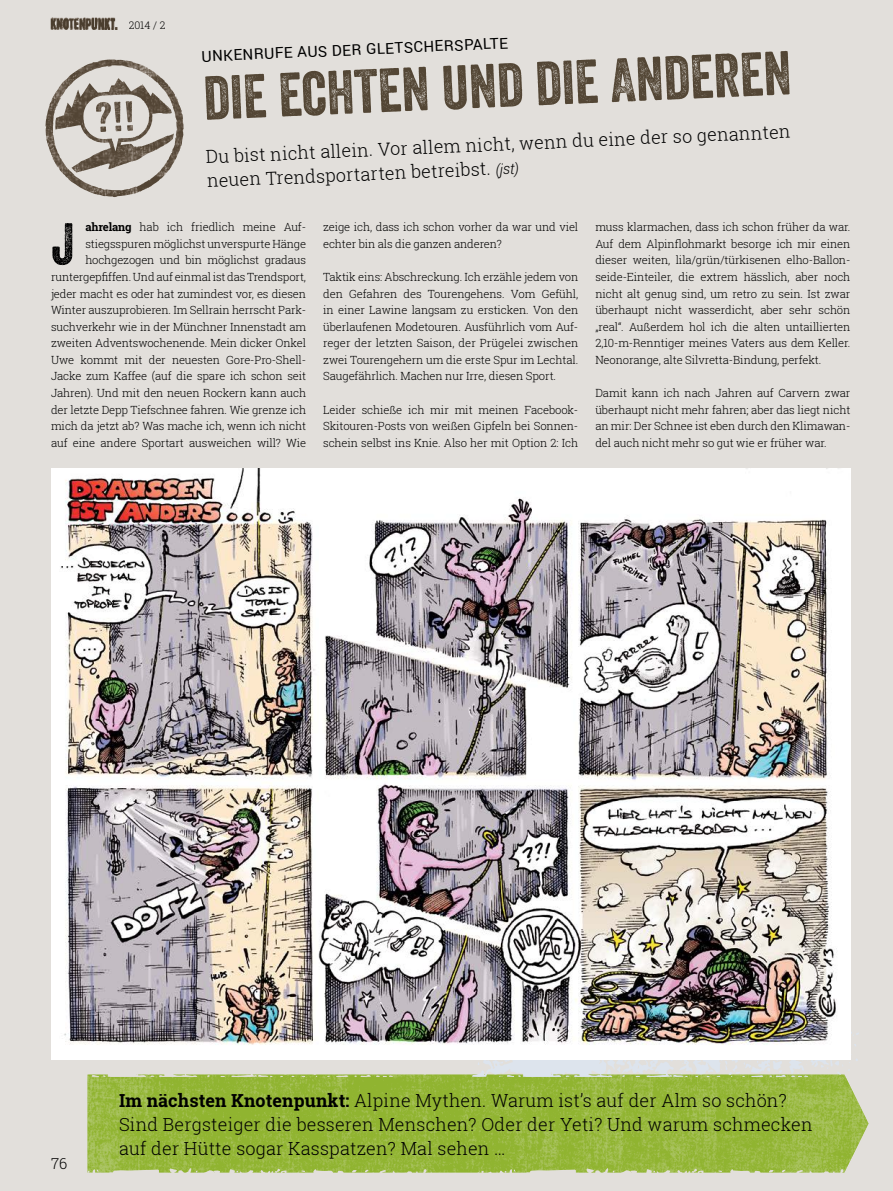
<style>
.page{position:relative;width:893px;height:1191px;background:#e2dfdb}
.page>*{position:absolute;margin:0;border:0;box-sizing:border-box;transform-origin:0 0}
.t1{font:60px "Veneer Two";color:#534635}
.t2{font:57px "Veneer Two";color:#000}
.t3{font:300 18px/24px "Roboto Slab";letter-spacing:.01em;color:#000}
.t4{font:15px "Roboto";color:#000}
.t5{font:italic 300 15px "Roboto";color:#000}
.t6{font:300 15px "Roboto Slab";color:#000}
.t7{font:300 11.25px/16.6px "Roboto Slab";letter-spacing:-.015em;color:#000;text-align:justify}
.t8{font:300 10.5px "Roboto Slab";color:#000}
.s1{font-weight:700}
</style>
<div class="page">
<img style="left:88px;top:1074px;width:780px;height:94px">
<svg style="left:87px;top:1168px;width:760px;height:5px;background:#aac165"></svg>
<svg style="left:472px;top:1029px;width:387px;height:48px"></svg>
<svg style="left:57px;top:1059px;width:387px;height:18px"></svg>
<img style="left:51px;top:468px;width:799px;height:591px">
<svg style="left:45px;top:59px;width:139px;height:138px"></svg>
<img style="left:51px;top:17px;width:67px;height:13px">
<p class="t8" style="left:129px;top:18px;width:38px">2014 / 2</p>
<h3 class="t4" style="left:201px;top:47px;width:307px;rotate:-3deg">Unke nrufe aus der Gletscherspalte</h3>
<h1 class="t1" style="left:201px;top:64px;width:590px;rotate:-3deg">die echten und die Anderen</h1>
<h3 class="t3" style="left:206px;top:141px;width:587px;line-height:25px;rotate:-2deg">Du bist nicht allein. Vor allem nicht, wenn du eine der so genannten neuen Trendsportarten betreibst.</h3>
<h3 class="t5" style="left:495px;top:159px;width:25px;rotate:-3deg">(jst)</h3>
<p class="t7" style="left:51px;top:218px;width:257px;text-align:right"><span class="s1">ahrelang</span> hab ich friedlich meine Auf&shy;stiegsspuren möglichst unverspurte Hänge hochgezogen und bin möglichst gradaus runtergepfiffen. Und auf einmal ist das Trendsport, jeder macht es oder hat zumindest vor, es diesen Winter auszuprobieren. Im Sellrain herrscht Park&shy;suchverkehr wie in der Münchner Innenstadt am zweiten Adventswochenende. Mein dicker Onkel Uwe kommt mit der neuesten Gore-Pro-Shell-Jacke zum Kaffee (auf die spare ich schon seit Jahren). Und mit den neuen Rockern kann auch der letzte Depp Tiefschnee fahren. Wie grenze ich mich da jetzt ab? Was mache ich, wenn ich nicht auf eine andere Sportart ausweichen will? Wie</p>
<p class="t7" style="left:323px;top:218px;width:257px">zeige ich, dass ich schon vorher da war und viel echter bin als die ganzen anderen?</p>
<h2 class="t2" style="left:51px;top:209px;width:25px">J</h2>
<p class="t7" style="left:323px;top:268px;width:257px">Taktik eins: Abschreckung. Ich erzähle jedem von den Gefahren des Tourengehens. Vom Gefühl, in einer Lawine langsam zu ersticken. Von den überlaufenen Modetouren. Ausführlich vom Auf&shy;reger der letzten Saison, der Prügelei zwischen zwei Tourengehern um die erste Spur im Lechtal.<br>Saugefährlich. Machen nur Irre, diesen Sport.</p>
<p class="t7" style="left:323px;top:401px;width:257px">Leider schieße ich mir mit meinen Facebook-Skitouren-Posts von weißen Gipfeln bei Sonnen&shy;schein selbst ins Knie. Also her mit Option 2: Ich</p>
<p class="t7" style="left:595px;top:218px;width:257px">muss klarmachen, dass ich schon früher da war.<br>Auf dem Alpinflohmarkt besorge ich mir einen dieser weiten, lila/grün/türkisenen elho-Ballon&shy;seide-Einteiler, die extrem hässlich, aber noch nicht alt genug sind, um retro zu sein. Ist zwar überhaupt nicht wasserdicht, aber sehr schön „real“. Außerdem hol ich die alten untaillierten 2,10-m-Renntiger meines Vaters aus dem Keller.<br>Neonorange, alte Silvretta-Bindung, perfekt.</p>
<p class="t7" style="left:595px;top:384px;width:257px">Damit kann ich nach Jahren auf Carvern zwar überhaupt nicht mehr fahren; aber das liegt nicht an mir: Der Schnee ist eben durch den Klimawan&shy;del auch nicht mehr so gut wie er früher war.</p>
<h3 class="t6" style="left:51px;top:1153px;width:18px">76</h3>
<h3 class="t3" style="left:119px;top:1087px;width:695px"><span class="s1">Im nächsten Knotenpunkt:</span> Alpine Mythen. Warum ist’s auf der Alm so schön?<br>Sind Bergsteiger die besseren Menschen? Oder der Yeti? Und warum schmecken auf der Hütte sogar Kasspatzen? Mal sehen …</h3>
</div>
